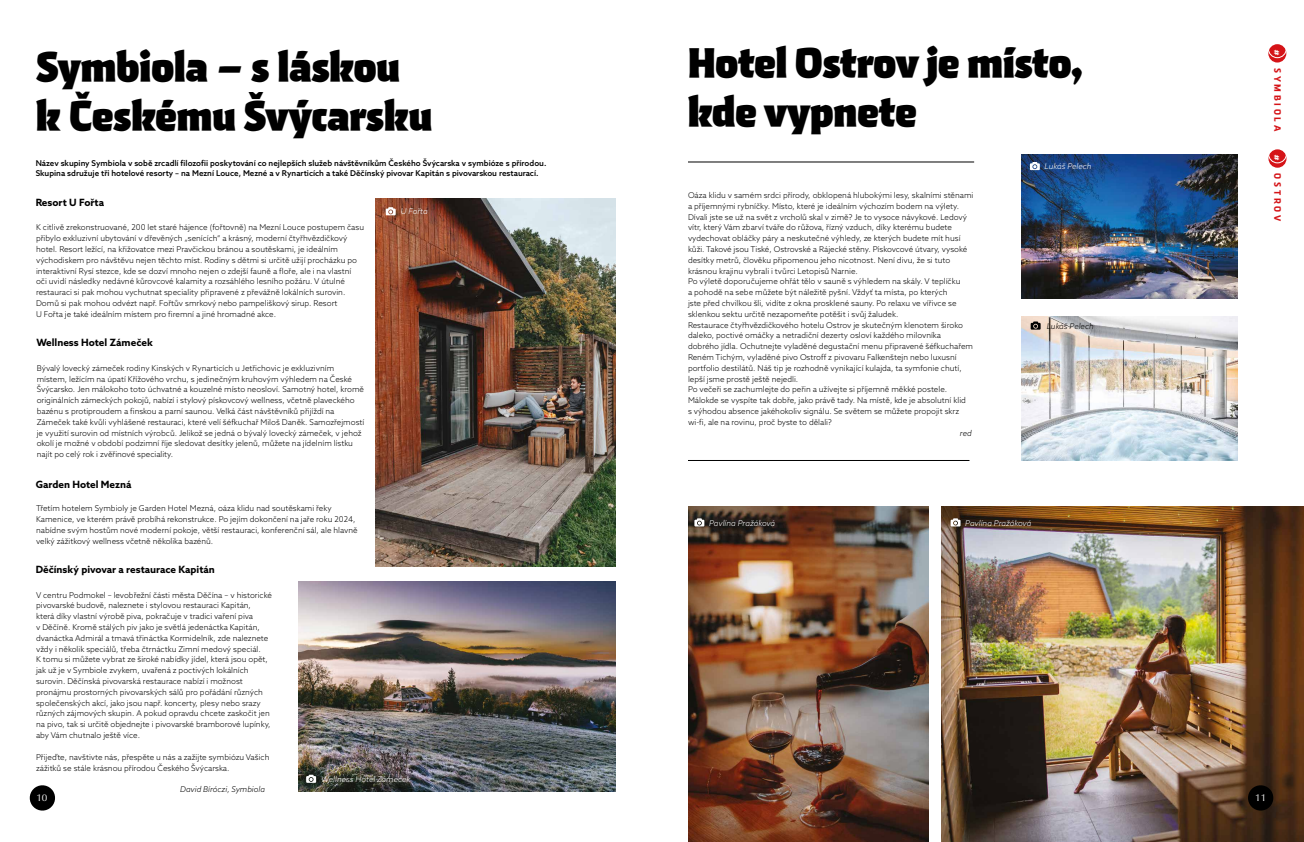
<style>
.page{position:relative;width:1304px;height:842px;background:#fff}
.page>*{position:absolute;margin:0;border:0;box-sizing:border-box;transform-origin:0 0}
.t1{font:900 41px/49.2px "Skog Sans";color:#000}
.t2{font:700 10px "Azo Sans";color:#000}
.t3{font:10px "Classico URW";color:#fff}
.t4{font:700 9px "Skog Sans";letter-spacing:.3em;color:#d51317}
.t5{font:700 9px "Skog Sans";color:#fff}
.t6{font:300 8px/10.8px "Azo Sans";color:#000}
.t7{font:500 8px/10.8px "Azo Sans";color:#000}
.t8{font:italic 300 8px "Azo Sans";color:#fff}
.t9{font:italic 300 8px "Azo Sans";color:#000}
</style>
<div class="page">
<img style="left:941px;top:506px;width:363px;height:336px">
<img style="left:1021px;top:317px;width:216px;height:144px">
<img style="left:375px;top:198px;width:241px;height:369px">
<img style="left:298px;top:582px;width:318px;height:209px">
<svg style="left:1246px;top:783px;width:29px;height:29px"></svg>
<svg style="left:1268px;top:44px;width:18px;height:19px"></svg>
<div style="left:1268px;top:39px;width:19px;height:19px;border:1px solid #fff;border-radius:50%"></div>
<svg style="left:29px;top:785px;width:26px;height:26px"></svg>
<svg style="left:386px;top:207px;width:10px;height:8px"></svg>
<svg style="left:1031px;top:321px;width:10px;height:9px"></svg>
<svg style="left:1268px;top:149px;width:18px;height:19px"></svg>
<div style="left:1268px;top:144px;width:19px;height:19px;border:1px solid #fff;border-radius:50%"></div>
<img style="left:1021px;top:154px;width:216px;height:144px">
<img style="left:688px;top:506px;width:240px;height:336px">
<svg style="left:1030px;top:162px;width:10px;height:8px"></svg>
<svg style="left:694px;top:518px;width:10px;height:8px"></svg>
<svg style="left:951px;top:518px;width:10px;height:8px"></svg>
<hr style="left:688px;top:460px;width:281px;height:1px;background:#000">
<hr style="left:688px;top:162px;width:286px;height:1px;background:#000">
<svg style="left:306px;top:775px;width:10px;height:8px"></svg>
<h1 class="t1" style="left:36px;top:41px;width:398px">Symbiola – s láskou k Českému Švýcarsku</h1>
<h1 class="t1" style="left:688px;top:37px;width:395px">Hotel Ostrov je místo, kde vypnete</h1>
<p class="t7" style="left:36px;top:157px;width:512px">Název skupiny Symbiola v sobě zrcadlí filozofii poskytování co nejlepších služeb návštěvníkům Českého Švýcarska v symbióze s přírodou.<br>Skupina sdružuje tři hotelové resorty – na Mezní Louce, Mezné a v Rynarticích a také Děčínský pivovar Kapitán s pivovarskou restaurací.</p>
<p class="t8" style="left:401px;top:206px;width:28px">U Fořta</p>
<p class="t2" style="left:36px;top:196px;width:70px">Resort U Fořta</p>
<p class="t6" style="left:36px;top:222px;width:330px">K citlivě zrekonstruované, 200 let staré hájence (fořtovně) na Mezní Louce postupem času přibylo exkluzivní ubytování v dřevěných „senících“ a krásný, moderní čtyřhvězdičkový hotel. Resort ležící, na křižovatce mezi Pravčickou bránou a soutěskami, je ideálním východiskem pro návštěvu nejen těchto míst. Rodiny s dětmi si určitě užijí procházku po interaktivní Rysí stezce, kde se dozví mnoho nejen o zdejší fauně a floře, ale i na vlastní oči uvidí následky nedávné kůrovcové kalamity a rozsáhlého lesního požáru. V útulné restauraci si pak mohou vychutnat speciality připravené z převážně lokálních surovin.<br>Domů si pak mohou odvézt např. Fořtův smrkový nebo pampeliškový sirup. Resort<br>U Fořta je také ideálním místem pro firemní a jiné hromadné akce.</p>
<p class="t2" style="left:36px;top:336px;width:118px">Wellness Hotel Zámeček</p>
<p class="t6" style="left:37px;top:362px;width:329px">Bývalý lovecký zámeček rodiny Kinských v Rynarticích u Jetřichovic je exkluzivním místem, ležícím na úpatí Křížového vrchu, s jedinečným kruhovým výhledem na České Švýcarsko. Jen málokoho toto úchvatné a kouzelné místo neosloví. Samotný hotel, kromě originálních zámeckých pokojů, nabízí i stylový pískovcový wellness, včetně plaveckého bazénu s protiproudem a finskou a parní saunou. Velká část návštěvníků přijíždí na Zámeček také kvůli vyhlášené restauraci, které velí šéfkuchař Miloš Daněk. Samozřejmostí je využití surovin od místních výrobců. Jelikož se jedná o bývalý lovecký zámeček, v jehož okolí je možné v období podzimní říje sledovat desítky jelenů, můžete na jídelním lístku najít po celý rok i zvěřinové speciality.</p>
<p class="t2" style="left:36px;top:478px;width:97px">Garden Hotel Mezná</p>
<p class="t6" style="left:36px;top:503px;width:323px">Třetím hotelem Symbioly je Garden Hotel Mezná, oáza klidu nad soutěskami řeky Kamenice, ve kterém právě probíhá rekonstrukce. Po jejím dokončení na jaře roku 2024, nabídne svým hostům nové moderní pokoje, větší restauraci, konferenční sál, ale hlavně velký zážitkový wellness včetně několika bazénů.</p>
<p class="t2" style="left:36px;top:563px;width:181px">Děčínský pivovar a restaurace Kapitán</p>
<p class="t6" style="left:36px;top:589px;width:237px">V centru Podmokel – levobřežní části města Děčína – v historické pivovarské budově, naleznete i stylovou restauraci Kapitán,<br>která díky vlastní výrobě piva, pokračuje v tradici vaření piva<br>v Děčíně. Kromě stálých piv jako je světlá jedenáctka Kapitán, dvanáctka Admirál a tmavá třináctka Kormidelník, zde naleznete vždy i několik speciálů, třeba čtrnáctku Zimní medový speciál.<br>K tomu si můžete vybrat ze široké nabídky jídel, která jsou opět, jak už je v Symbiole zvykem, uvařená z poctivých lokálních surovin. Děčínská pivovarská restaurace nabízí i možnost pronájmu prostorných pivovarských sálů pro pořádání různých společenských akcí, jako jsou např. koncerty, plesy nebo srazy různých zájmových skupin. A pokud opravdu chcete zaskočit jen na pivo, tak si určitě objednejte i pivovarské bramborové lupínky, aby Vám chutnalo ještě více.</p>
<p class="t6" style="left:36px;top:751px;width:235px">Přijeďte, navštivte nás, přespěte u nás a zažijte symbiózu Vašich zážitků se stále krásnou přírodou Českého Švýcarska.</p>
<p class="t8" style="left:321px;top:774px;width:91px">Wellness Hotel Zámeček</p>
<p class="t6" style="left:688px;top:190px;width:287px">Oáza klidu v samém srdci přírody, obklopená hlubokými lesy, skalními stěnami a příjemnými rybníčky. Místo, které je ideálním výchozím bodem na výlety.<br>Dívali jste se už na svět z vrcholů skal v zimě? Je to vysoce návykové. Ledový vítr, který Vám zbarví tváře do růžova, řízný vzduch, díky kterému budete vydechovat obláčky páry a neskutečné výhledy, ze kterých budete mít husí kůži. Takové jsou Tiské, Ostrovské a Rájecké stěny. Pískovcové útvary, vysoké desítky metrů, člověku připomenou jeho nicotnost. Není divu, že si tuto krásnou krajinu vybrali i tvůrci Letopisů Narnie.<br>Po výletě doporučujeme ohřát tělo v sauně s výhledem na skály. V teplíčku<br>a pohodě na sebe můžete být náležitě pyšní. Vždyť ta místa, po kterých<br>jste před chvilkou šli, vidíte z okna prosklené sauny. Po relaxu ve vířivce se sklenkou sektu určitě nezapomeňte potěšit i svůj žaludek.<br>Restaurace čtyřhvězdičkového hotelu Ostrov je skutečným klenotem široko daleko, poctivé omáčky a netradiční dezerty osloví každého milovníka dobrého jídla. Ochutnejte vyladěné degustační menu připravené šéfkuchařem Reném Tichým, vyladěné pivo Ostroff z pivovaru Falkenštejn nebo luxusní portfolio destilátů. Náš tip je rozhodně vynikající kulajda, ta symfonie chutí, lepší jsme prostě ještě nejedli.<br>Po večeři se zachumlejte do peřin a užívejte si příjemně měkké postele.<br>Málokde se vyspíte tak dobře, jako právě tady. Na místě, kde je absolutní klid<br>s výhodou absence jakéhokoliv signálu. Se světem se můžete propojit skrz wi-fi, ale na rovinu, proč byste to dělali?</p>
<p class="t9" style="left:960px;top:428px;width:13px">red</p>
<p class="t8" style="left:1045px;top:161px;width:48px">Lukáš Pelech</p>
<p class="t9" style="left:1047px;top:321px;width:48px">Lukáš Pelech</p>
<p class="t8" style="left:709px;top:517px;width:68px">Pavlína Pražáková</p>
<p class="t8" style="left:965px;top:517px;width:68px">Pavlína Pražáková</p>
<p class="t9" style="left:180px;top:784px;width:86px">David Bíróczi, Symbiola</p>
<p class="t3" style="left:36px;top:790px;width:13px">10</p>
<p class="t3" style="left:1255px;top:790px;width:13px">11</p>
<p class="t5" style="left:1285px;top:49px;width:9px;rotate:90deg">#</p>
<p class="t4" style="left:1285px;top:68px;width:64px;rotate:90deg">SYMBIOLA</p>
<p class="t5" style="left:1285px;top:154px;width:9px;rotate:90deg">#</p>
<p class="t4" style="left:1285px;top:173px;width:49px;rotate:90deg">OSTROV</p>
</div>
